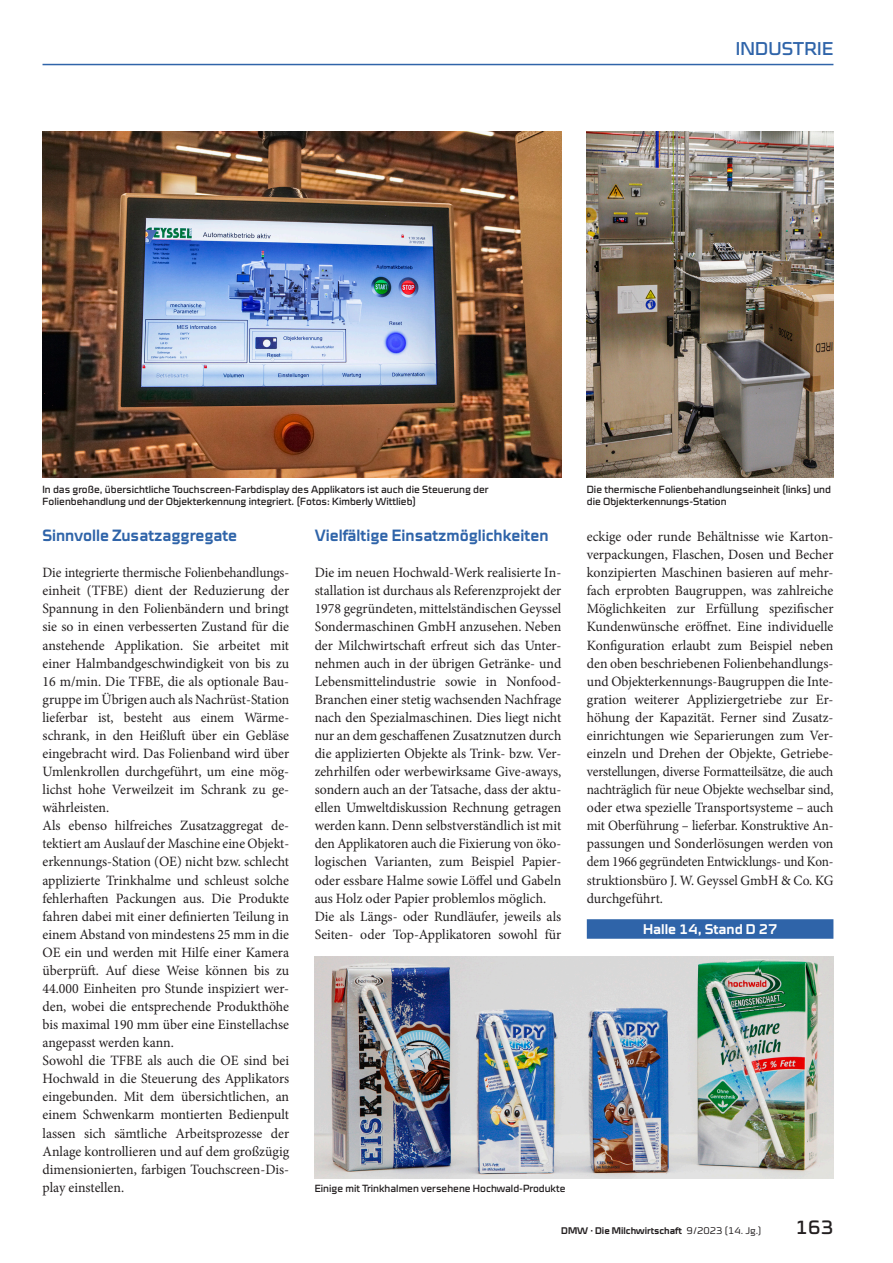
<style>
.page{position:relative;width:893px;height:1263px;background:#fff}
.page>*{position:absolute;margin:0;border:0;box-sizing:border-box;transform-origin:0 0}
.t1{font:19.5px "Cube OT";color:#231f20}
.t2{font:18.75px "Cube OT";letter-spacing:.01em;color:#2f64a9}
.t3{font:700 16.5px "Cube OT";color:#2f64a9}
.t4{font:14.25px/18px "Minion Pro";color:#231f20}
.t5{font:14.25px/18px "Minion Pro";color:#231f20;scale:.94 1}
.t6{font:700 14.25px "Cube OT";color:#fff}
.t7{font:10.5px/12px "Cube OT";color:#231f20}
.t8{font:700 9.75px "Cube OT";color:#231f20}
.s1{font-weight:300}
</style>
<div class="page">
<hr style="left:43px;top:64px;width:790px;height:1px;background:#2f64a9">
<img style="left:315px;top:957px;width:518px;height:221px">
<img style="left:587px;top:132px;width:246px;height:346px">
<img style="left:43px;top:132px;width:518px;height:346px">
<div style="left:587px;top:919px;width:246px;height:20px;background:#2f64a9"></div>
<h2 class="t2" style="left:736px;top:38px;width:99px">INDUSTRIE</h2>
<p class="t7" style="left:43px;top:483px;width:448px">In das große, übersichtliche Touchscreen-Farbdisplay des Applikators ist auch die Steuerung der<br>Folienbehandlung und der Objekterkennung integriert. (Fotos: Kimberly Wittlieb)</p>
<p class="t3" style="left:43px;top:526px;width:196px">Sinnvolle Zusatzaggregate</p>
<p class="t5" style="left:43px;top:564px;width:264px">Die integrierte thermische Folienbehandlungs&shy;einheit (TFBE) dient der Reduzierung der Spannung in den Folienbändern und bringt sie so in einen verbesserten Zustand für die anstehende Applikation. Sie arbeitet mit einer Halmbandgeschwindigkeit von bis zu 16 m/min. Die TFBE, die als optionale Bau&shy;gruppe im Übrigen auch als Nachrüst-Station lieferbar ist, besteht aus einem Wärme&shy;schrank, in den Heißluft über ein Gebläse eingebracht wird. Das Folienband wird über Umlenkrollen durchgeführt, um eine mög&shy;lichst hohe Verweilzeit im Schrank zu ge&shy;währleisten.<br>Als ebenso hilfreiches Zusatzaggregat de&shy;tektiert am Auslauf der Maschine eine Objekt&shy;erkennungs-Station (OE) nicht bzw. schlecht applizierte Trinkhalme und schleust solche fehlerhaften Packungen aus. Die Produkte fahren dabei mit einer definierten Teilung in einem Abstand von mindestens 25 mm in die OE ein und werden mit Hilfe einer Kamera überprüft. Auf diese Weise können bis zu 44.000 Einheiten pro Stunde inspiziert wer&shy;den, wobei die entsprechende Produkthöhe bis maximal 190 mm über eine Einstellachse angepasst werden kann.<br>Sowohl die TFBE als auch die OE sind bei Hochwald in die Steuerung des Applikators eingebunden. Mit dem übersichtlichen, an einem Schwenkarm montierten Bedienpult lassen sich sämtliche Arbeitsprozesse der Anlage kontrollieren und auf dem großzügig dimensionierten, farbigen Touchscreen-Dis&shy;play einstellen.</p>
<p class="t3" style="left:315px;top:526px;width:235px">Vielfältige Einsatzmöglichkeiten</p>
<p class="t4" style="left:315px;top:564px;width:248px">Die im neuen Hochwald-Werk realisierte In&shy;stallation ist durchaus als Referenzprojekt der 1978 gegründeten, mittelständischen Geyssel Sondermaschinen GmbH anzusehen. Neben der Milchwirtschaft erfreut sich das Unter&shy;nehmen auch in der übrigen Getränke- und Lebensmittelindustrie sowie in Nonfood-Branchen einer stetig wachsenden Nachfrage nach den Spezialmaschinen. Dies liegt nicht nur an dem geschaffenen Zusatznutzen durch die applizierten Objekte als Trink- bzw. Ver&shy;zehrhilfen oder werbewirksame Give-aways, sondern auch an der Tatsache, dass der aktu&shy;ellen Umweltdiskussion Rechnung getragen werden kann. Denn selbstverständlich ist mit den Applikatoren auch die Fixierung von öko&shy;logischen Varianten, zum Beispiel Papier&shy;oder essbare Halme sowie Löffel und Gabeln aus Holz oder Papier problemlos möglich.<br>Die als Längs- oder Rundläufer, jeweils als Seiten- oder Top-Applikatoren sowohl für</p>
<p class="t7" style="left:315px;top:1182px;width:252px">Einige mit Trinkhalmen versehene Hochwald-Produkte</p>
<p class="t7" style="left:587px;top:483px;width:246px">Die thermische Folienbehandlungseinheit (links) und die Objekterkennungs-Station</p>
<p class="t4" style="left:587px;top:528px;width:248px;text-align:justify">eckige oder runde Behältnisse wie Karton&shy;verpackungen, Flaschen, Dosen und Becher konzipierten Maschinen basieren auf mehr&shy;fach erprobten Baugruppen, was zahlreiche Möglichkeiten zur Erfüllung spezifischer Kundenwünsche eröffnet. Eine individuelle Konfiguration erlaubt zum Beispiel neben den oben beschriebenen Folienbehandlungs&shy;und Objekterkennungs-Baugruppen die Inte&shy;gration weiterer Appliziergetriebe zur Er&shy;höhung der Kapazität. Ferner sind Zusatz&shy;einrichtungen wie Separierungen zum Ver&shy;einzeln und Drehen der Objekte, Getriebe&shy;verstellungen, diverse Formatteilsätze, die auch nachträglich für neue Objekte wechselbar sind, oder etwa spezielle Transportsysteme – auch mit Oberführung – lieferbar. Konstruktive An&shy;passungen und Sonderlösungen werden von dem 1966 gegründeten Entwicklungs- und Kon&shy;struktionsbüro J. W. Geyssel GmbH &amp; Co. KG durchgeführt.</p>
<p class="t6" style="left:643px;top:921px;width:136px">Halle 14, Stand D 27</p>
<p class="t8" style="left:561px;top:1225px;width:202px">DMW · Die Milchwirtschaft <span class="s1">9/2023 (14. Jg.)</span></p>
<h1 class="t1" style="left:795px;top:1216px;width:39px">163</h1>
</div>
